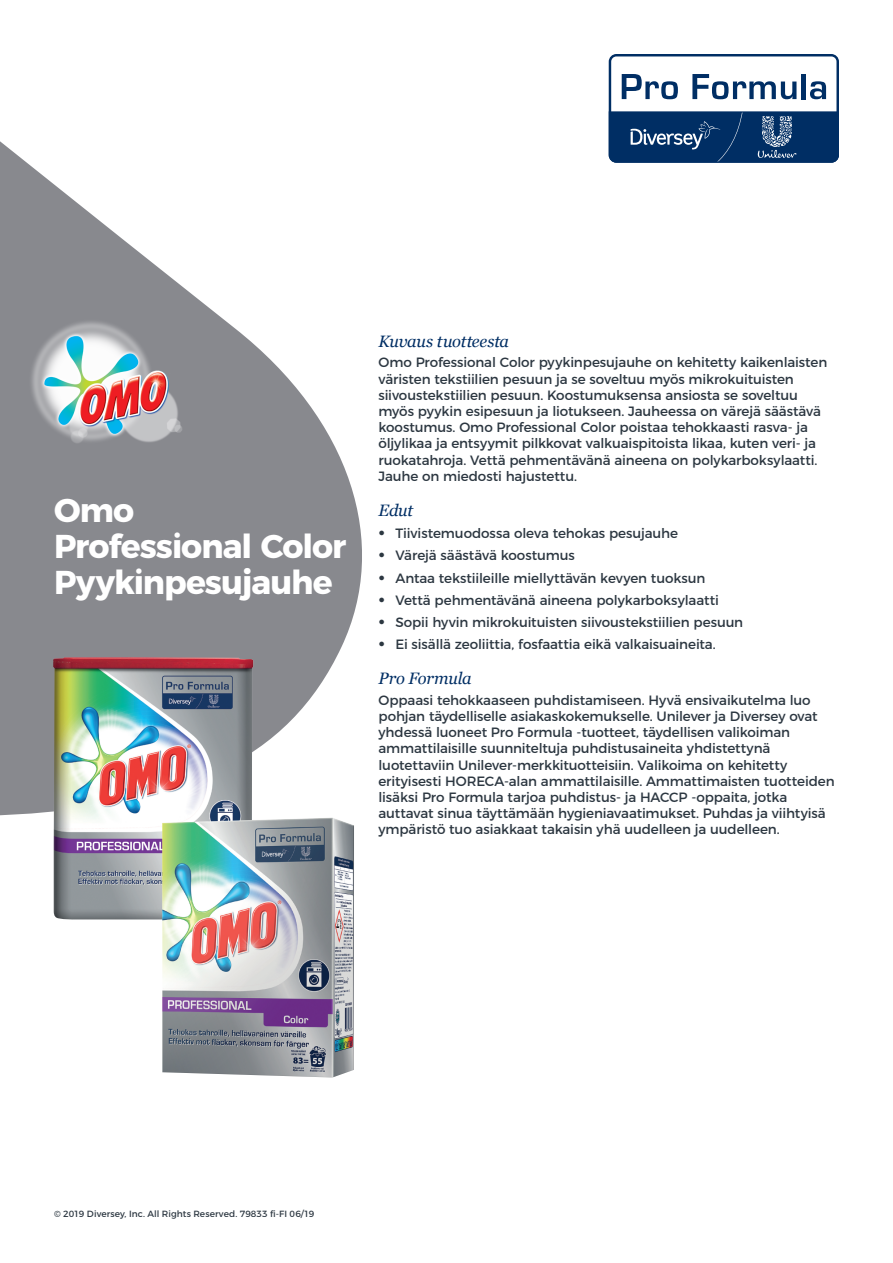
<style>
.page{position:relative;width:893px;height:1263px;background:#fff}
.page>*{position:absolute;margin:0;border:0;box-sizing:border-box;transform-origin:0 0}
.Main_Product_Head_Wh{font:700 33px/36px "Montserrat";letter-spacing:-.03em;color:#fff}
.Subheads_Blue{font:italic 16.5px "Georgia";letter-spacing:-.015em;color:#002e64}
.Text_Regular_No_Bull{font:13.5px/16.2px "Montserrat";letter-spacing:-.01em;color:#2c3741}
.t1{font:9px "Montserrat";letter-spacing:.005em;color:#2c3741}
.s1{font-family:"Aaux Pro OT";font-size:15px}
</style>
<div class="page">
<svg style="left:0;top:141px;width:362px;height:677px;fill:#88898e"></svg>
<svg style="left:609px;top:54px;width:230px;height:109px"></svg>
<img style="left:0;top:292px;width:221px;height:191px">
<img style="left:53px;top:657px;width:200px;height:262px">
<img style="left:162px;top:818px;width:192px;height:259px">
<p class="Main_Product_Head_Wh" style="left:54px;top:489px;width:82px">Omo</p>
<p class="Main_Product_Head_Wh" style="left:54px;top:525px;width:294px">Professional Color<br>Pyykinpesujauhe</p>
<p class="Subheads_Blue" style="left:378px;top:331px;width:132px">Kuvaus tuotteesta</p>
<p class="Text_Regular_No_Bull" style="left:378px;top:353px;width:450px">Omo Professional Color pyykinpesujauhe on kehitetty kaikenlaisten väristen tekstiilien pesuun ja se soveltuu myös mikrokuituisten siivoustekstiilien pesuun. Koostumuksensa ansiosta se soveltuu myös pyykin esipesuun ja liotukseen. Jauheessa on värejä säästävä koostumus. Omo Professional Color poistaa tehokkaasti rasva- ja öljylikaa ja entsyymit pilkkovat valkuaispitoista likaa, kuten veri- ja ruokatahroja. Vettä pehmentävänä aineena on polykarboksylaatti.<br>Jauhe on miedosti hajustettu.</p>
<p class="Subheads_Blue" style="left:378px;top:500px;width:36px">Edut</p>
<p class="Text_Regular_No_Bull" style="left:378px;top:524px;width:301px"><span class="s1">•</span> Tiivistemuodossa oleva tehokas pesujauhe</p>
<p class="Text_Regular_No_Bull" style="left:378px;top:546px;width:198px"><span class="s1">•</span> Värejä säästävä koostumus</p>
<p class="Text_Regular_No_Bull" style="left:378px;top:569px;width:328px"><span class="s1">•</span> Antaa tekstiileille miellyttävän kevyen tuoksun</p>
<p class="Text_Regular_No_Bull" style="left:378px;top:591px;width:342px"><span class="s1">•</span> Vettä pehmentävänä aineena polykarboksylaatti</p>
<p class="Text_Regular_No_Bull" style="left:378px;top:613px;width:366px"><span class="s1">•</span> Sopii hyvin mikrokuituisten siivoustekstiilien pesuun</p>
<p class="Text_Regular_No_Bull" style="left:378px;top:635px;width:339px"><span class="s1">•</span> Ei sisällä zeoliittia, fosfaattia eikä valkaisuaineita.</p>
<p class="Subheads_Blue" style="left:378px;top:668px;width:95px">Pro Formula</p>
<p class="Text_Regular_No_Bull" style="left:378px;top:691px;width:458px">Oppaasi tehokkaaseen puhdistamiseen. Hyvä ensivaikutelma luo pohjan täydelliselle asiakaskokemukselle. Unilever ja Diversey ovat yhdessä luoneet Pro Formula -tuotteet, täydellisen valikoiman ammattilaisille suunniteltuja puhdistusaineita yhdistettynä luotettaviin Unilever-merkkituotteisiin. Valikoima on kehitetty erityisesti HORECA-alan ammattilaisille. Ammattimaisten tuotteiden lisäksi Pro Formula tarjoa puhdistus- ja HACCP -oppaita, jotka auttavat sinua täyttämään hygieniavaatimukset. Puhdas ja viihtyisä ympäristö tuo asiakkaat takaisin yhä uudelleen ja uudelleen.</p>
<p class="t1" style="left:54px;top:1207px;width:262px">© 2019 Diversey, Inc. All Rights Reserved. 79833 fi-FI 06/19</p>
</div>
